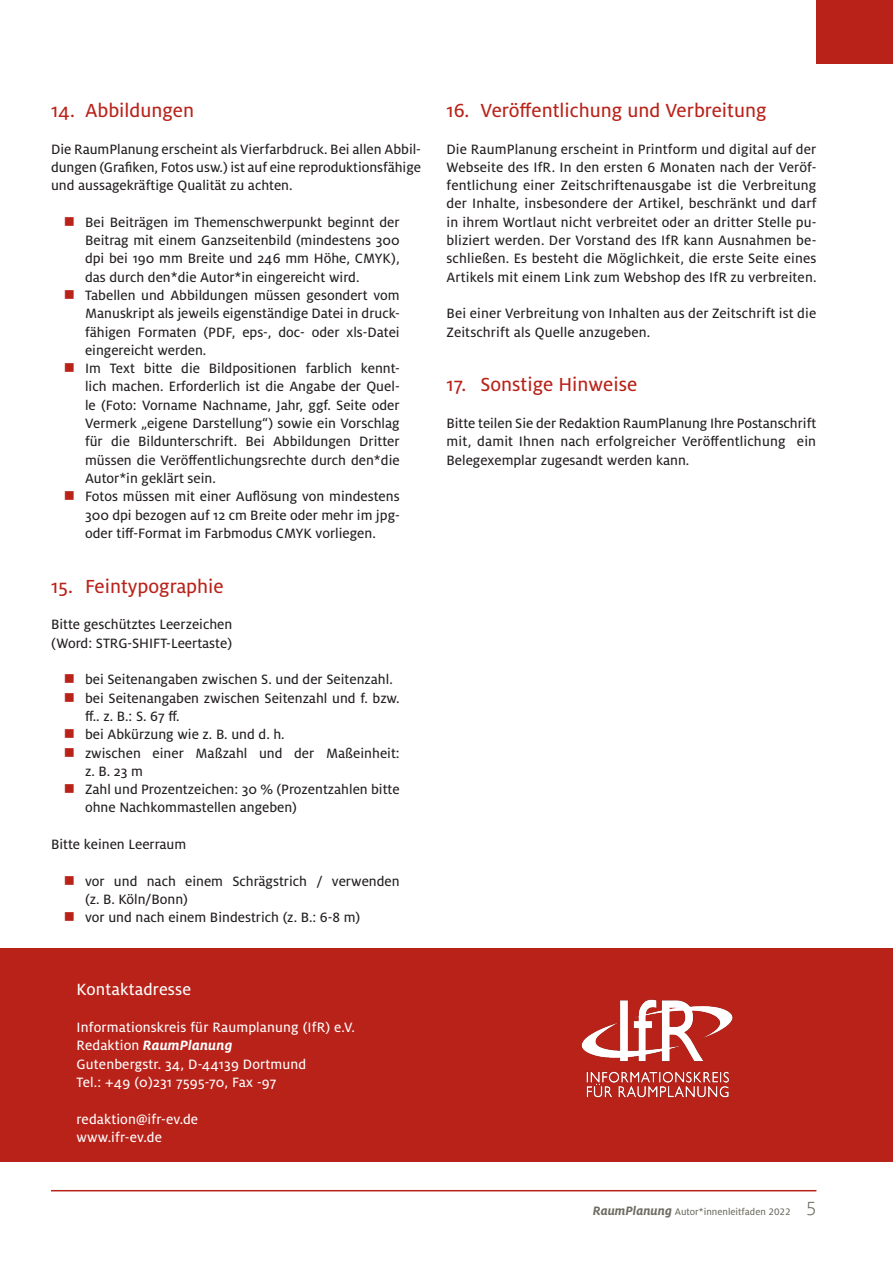
<style>
.page{position:relative;width:893px;height:1263px;background:#fff}
.page>*{position:absolute;margin:0;border:0;box-sizing:border-box;transform-origin:0 0}
.t1{font:21px "Milo Pro Text";color:#b92219}
.Überschrift_2{font:18px "Milo Pro Text";letter-spacing:.01em;color:#fff}
.Fließtext{font:15px/18.3px "Milo Pro Text";color:#231f20;text-align:justify}
.Text{font:15px/18.3px "Milo Pro Text";color:#231f20;text-align:justify}
.Fließtext-2{font:15px/18.3px "Milo Pro Text";letter-spacing:.01em;color:#fff}
.t2{font:10.5px "Milo Pro Text";color:#6d6c61}
.s1{color:#b92219}
.s2{font-family:"Milo Pro";font-weight:700;font-style:italic}
.s3{font-family:"Milo Pro";font-weight:700;font-style:italic;font-size:13.5px}
.s4{font-family:"Milo Offc Pro";font-weight:300;font-size:21px}
</style>
<div class="page">
<div style="left:816px;top:0;width:77px;height:64px;background:#b92219"></div>
<hr style="left:51px;top:1190px;width:765px;height:1px;background:#b92219">
<div style="left:0;top:948px;width:893px;height:214px;background:#b92219"></div>
<img style="left:581px;top:999px;width:152px;height:99px">
<p class="t1" style="left:51px;top:99px;width:145px">14. Abbildungen</p>
<p class="Text" style="left:51px;top:140px;width:371px">Die RaumPlanung erscheint als Vierfarbdruck. Bei allen Abbil&shy;dungen (Grafiken, Fotos usw.) ist auf eine reproduktionsfähige und aussagekräftige Qualität zu achten.</p>
<p class="Fließtext" style="left:85px;top:213px;width:316px;text-indent:-21px"><span class="s1">■</span> Bei Beiträgen im Themenschwerpunkt beginnt der Beitrag mit einem Ganzseitenbild (mindestens 300 dpi bei 190 mm Breite und 246 mm Höhe, CMYK), das durch den*die Autor*in eingereicht wird.</p>
<p class="Fließtext" style="left:85px;top:286px;width:316px;text-indent:-21px"><span class="s1">■</span> Tabellen und Abbildungen müssen gesondert vom Manuskript als jeweils eigenständige Datei in druck&shy;fähigen Formaten (PDF, eps-, doc- oder xls-Datei eingereicht werden.</p>
<p class="Fließtext" style="left:85px;top:359px;width:316px;text-indent:-21px"><span class="s1">■</span> Im Text bitte die Bildpositionen farblich kennt&shy;lich machen. Erforderlich ist die Angabe der Quel&shy;le (Foto: Vorname Nachname, Jahr, ggf. Seite oder Vermerk „eigene Darstellung“) sowie ein Vorschlag für die Bildunterschrift. Bei Abbildungen Dritter müssen die Veröffentlichungsrechte durch den*die Autor*in geklärt sein.</p>
<p class="Fließtext" style="left:85px;top:487px;width:316px;text-indent:-21px"><span class="s1">■</span> Fotos müssen mit einer Auflösung von mindestens 300 dpi bezogen auf 12 cm Breite oder mehr im jpg&shy;oder tiff-Format im Farbmodus CMYK vorliegen.</p>
<p class="t1" style="left:51px;top:575px;width:174px">15. Feintypographie</p>
<p class="Text" style="left:51px;top:616px;width:183px">Bitte geschütztes Leerzeichen (Word: STRG-SHIFT-Leertaste)</p>
<p class="Fließtext" style="left:64px;top:670px;width:331px"><span class="s1">■</span> bei Seitenangaben zwischen S. und der Seitenzahl.</p>
<p class="Fließtext" style="left:85px;top:689px;width:316px;text-indent:-21px"><span class="s1">■</span> bei Seitenangaben zwischen Seitenzahl und f. bzw. ff.. z. B.: S. 67 ff.</p>
<p class="Fließtext" style="left:64px;top:725px;width:222px"><span class="s1">■</span> bei Abkürzung wie z. B. und d. h.</p>
<p class="Fließtext" style="left:85px;top:744px;width:316px;text-indent:-21px"><span class="s1">■</span> zwischen einer Maßzahl und der Maßeinheit: z. B. 23 m</p>
<p class="Fließtext" style="left:85px;top:780px;width:316px;text-indent:-21px"><span class="s1">■</span> Zahl und Prozentzeichen: 30 % (Prozentzahlen bitte ohne Nachkommastellen angeben)</p>
<p class="Text" style="left:51px;top:835px;width:137px">Bitte keinen Leerraum</p>
<p class="Fließtext" style="left:85px;top:872px;width:316px;text-indent:-21px"><span class="s1">■</span> vor und nach einem Schrägstrich / verwenden (z. B. Köln/Bonn)</p>
<p class="Fließtext" style="left:64px;top:908px;width:298px"><span class="s1">■</span> vor und nach einem Bindestrich (z. B.: 6-8 m)</p>
<p class="Überschrift_2" style="left:77px;top:980px;width:116px">Kontaktadresse</p>
<p class="Fließtext-2" style="left:77px;top:1018px;width:280px">Informationskreis für Raumplanung (IfR) e.V.<br>Redaktion <span class="s2">RaumPlanung</span></p>
<p class="Fließtext-2" style="left:77px;top:1055px;width:231px">Gutenbergstr. 34, D-44139 Dortmund</p>
<p class="Fließtext-2" style="left:77px;top:1073px;width:201px">Tel.: +49 (0)231 7595-70, Fax -97</p>
<p class="Fließtext-2" style="left:77px;top:1110px;width:123px">redaktion@ifr-ev.de www.ifr-ev.de</p>
<p class="t1" style="left:446px;top:99px;width:322px">16. Veröffentlichung und Verbreitung</p>
<p class="Fließtext" style="left:446px;top:140px;width:371px">Die RaumPlanung erscheint in Printform und digital auf der Webseite des IfR. In den ersten 6 Monaten nach der Veröf&shy;fentlichung einer Zeitschriftenausgabe ist die Verbreitung der Inhalte, insbesondere der Artikel, beschränkt und darf in ihrem Wortlaut nicht verbreitet oder an dritter Stelle pu&shy;bliziert werden. Der Vorstand des IfR kann Ausnahmen be&shy;schließen. Es besteht die Möglichkeit, die erste Seite eines Artikels mit einem Link zum Webshop des IfR zu verbreiten.</p>
<p class="Fließtext" style="left:446px;top:304px;width:371px">Bei einer Verbreitung von Inhalten aus der Zeitschrift ist die<br>Zeitschrift als Quelle anzugeben.</p>
<p class="t1" style="left:446px;top:373px;width:192px">17. Sonstige Hinweise</p>
<p class="Text" style="left:446px;top:414px;width:371px">Bitte teilen Sie der Redaktion RaumPlanung Ihre Postanschrift mit, damit Ihnen nach erfolgreicher Veröffentlichung ein Belegexemplar zugesandt werden kann.</p>
<p class="t2" style="left:593px;top:1206px;width:225px"><span class="s3">RaumPlanung</span> Autor*innenleitfaden 2022 <span class="s4">5</span></p>
</div>
